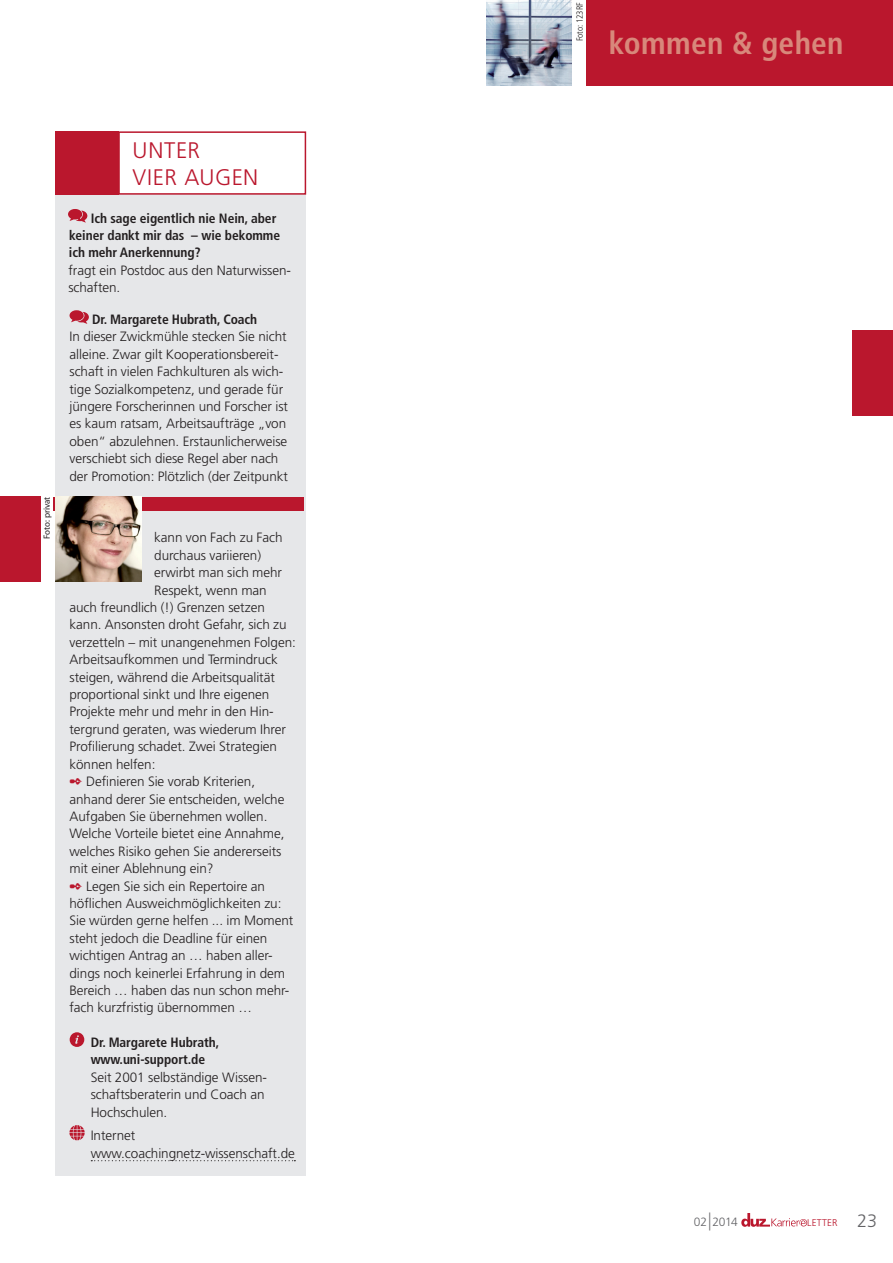
<style>
.page{position:relative;width:893px;height:1263px;background:#fff}
.page>*{position:absolute;margin:0;border:0;box-sizing:border-box;transform-origin:0 0}
.Unterrubrik{font:700 condensed 31.5px "Frutiger";letter-spacing:.01em;color:#d8887b}
.t1{font:300 22.5px/27px "Frutiger";color:#ba172d}
.Vorspann{font:300 18px "Frutiger";color:#636366}
.Textinfos_light{font:300 13.5px/17.4px "Frutiger";letter-spacing:-.005em;color:#231f20}
.Vorspann-2{font:700 condensed 13.5px/17.4px "Frutiger";letter-spacing:-.005em;color:#231f20}
.Textinfos{font:300 13.5px/17.4px "Frutiger";letter-spacing:-.005em;color:#231f20}
.t2{font:300 12px "Frutiger";letter-spacing:-.025em;color:#636366}
.t3{font:300 9.75px "Frutiger";letter-spacing:.02em;color:#ba172d}
.Bildautor{font:9px "Myriad Pro";color:#231f20}
.Bildautor-2{font:300 condensed 9px "Frutiger";color:#231f20}
.s1{font-weight:300;font-stretch:normal}
.s2{font-weight:700;font-stretch:condensed}
.s3{font-size:18px}
</style>
<div class="page">
<div style="left:853px;top:330px;width:40px;height:85px;background:#ba172d"></div>
<div style="left:0;top:496px;width:40px;height:85px;background:#ba172d"></div>
<div style="left:55px;top:183px;width:251px;height:992px;background:#e6e7e9"></div>
<svg style="left:68px;top:209px;width:19px;height:14px"></svg>
<div style="left:53px;top:497px;width:251px;height:13px;background:#ba172d"></div>
<svg style="left:70px;top:310px;width:19px;height:14px"></svg>
<svg style="left:91px;top:1160px;width:204px;height:1px"></svg>
<svg style="left:70px;top:1032px;width:14px;height:15px"></svg>
<svg style="left:69px;top:1125px;width:16px;height:15px"></svg>
<img style="left:55px;top:497px;width:86px;height:85px">
<div style="left:55px;top:131px;width:64px;height:64px;background:#ba172d"></div>
<div style="left:119px;top:132px;width:186px;height:62px;background:#fff"></div>
<div style="left:118px;top:131px;width:188px;height:64px;border:2px solid #ba172d"></div>
<div style="left:587px;top:0;width:306px;height:85px;background:#ba172d"></div>
<img style="left:487px;top:0;width:85px;height:85px">
<svg style="left:741px;top:1213px;width:66px;height:14px"></svg>
<p class="Bildautor" style="left:41px;top:539px;width:44px;rotate:-90deg">Foto: privat</p>
<p class="t1" style="left:133px;top:137px;width:30px">Unter vier</p>
<p class="t1" style="left:184px;top:164px;width:16px">augen</p>
<p class="Vorspann-2" style="left:68px;top:209px;width:224px;text-indent:22px">Ich sage eigentlich nie Nein, aber keiner dankt mir das – wie bekomme ich mehr Anerkennung?<br><span class="s1">fragt ein Postdoc aus den Naturwissen&shy;schaften.</span></p>
<p class="Textinfos_light" style="left:70px;top:311px;width:220px;text-indent:23px"><span class="s2">Dr. Margarete Hubrath, Coach<br></span>In dieser Zwickmühle stecken Sie nicht alleine. Zwar gilt Kooperationsbereit&shy;schaft in vielen Fachkulturen als wich&shy;tige Sozialkompetenz, und gerade für jüngere Forscherinnen und Forscher ist es kaum ratsam, Arbeitsaufträge „von oben“ abzulehnen. Erstaunlicherweise verschiebt sich diese Regel aber nach der Promotion: Plötzlich (der Zeitpunkt</p>
<p class="Textinfos_light" style="left:154px;top:529px;width:130px">kann von Fach zu Fach</p>
<p class="Textinfos_light" style="left:154px;top:547px;width:108px">durchaus variieren)</p>
<p class="Textinfos_light" style="left:154px;top:564px;width:129px">erwirbt man sich mehr</p>
<p class="Textinfos_light" style="left:154px;top:581px;width:114px">Respekt, wenn man</p>
<p class="Textinfos_light" style="left:70px;top:599px;width:197px">auch freundlich (!) Grenzen setzen</p>
<p class="Textinfos_light" style="left:70px;top:616px;width:219px">kann. Ansonsten droht Gefahr, sich zu</p>
<p class="Textinfos_light" style="left:70px;top:634px;width:228px">verzetteln – mit unangenehmen Folgen:</p>
<p class="Textinfos_light" style="left:70px;top:651px;width:210px">Arbeitsaufkommen und Termindruck</p>
<p class="Textinfos_light" style="left:70px;top:668px;width:207px">steigen, während die Arbeitsqualität</p>
<p class="Textinfos_light" style="left:70px;top:686px;width:201px">proportional sinkt und Ihre eigenen</p>
<p class="Textinfos_light" style="left:70px;top:703px;width:206px">Projekte mehr und mehr in den Hin-</p>
<p class="Textinfos_light" style="left:70px;top:721px;width:218px">tergrund geraten, was wiederum Ihrer</p>
<p class="Textinfos_light" style="left:70px;top:738px;width:209px">Profilierung schadet. Zwei Strategien</p>
<p class="Textinfos_light" style="left:70px;top:755px;width:87px">können helfen:</p>
<p class="Textinfos_light" style="left:70px;top:773px;width:216px;text-indent:17px">Definieren Sie vorab Kriterien, anhand derer Sie entscheiden, welche Aufgaben Sie übernehmen wollen.<br>Welche Vorteile bietet eine Annahme, welches Risiko gehen Sie andererseits mit einer Ablehnung ein?</p>
<p class="Textinfos_light" style="left:70px;top:877px;width:225px;text-indent:17px">Legen Sie sich ein Repertoire an höflichen Ausweichmöglichkeiten zu:<br>Sie würden gerne helfen ... im Moment steht jedoch die Deadline für einen wichtigen Antrag an … haben aller&shy;dings noch keinerlei Erfahrung in dem Bereich … haben das nun schon mehr&shy;fach kurzfristig übernommen …</p>
<p class="Textinfos_light" style="left:91px;top:1034px;width:178px"><span class="s2">Dr. Margarete Hubrath, www.uni-support.de<br></span>Seit 2001 selbständige Wissen&shy;schaftsberaterin und Coach an<br>Hochschulen.</p>
<p class="Textinfos" style="left:91px;top:1127px;width:206px">Internet www.coachingnetz-wissenschaft.de</p>
<p class="Bildautor-2" style="left:575px;top:41px;width:41px;rotate:-90deg">Foto: 123RF</p>
<p class="Unterrubrik" style="left:609px;top:25px;width:236px">kommen &amp; gehen</p>
<p class="t2" style="left:694px;top:1215px;width:46px">02<span class="s3">|</span> 2014</p>
<p class="t3" style="left:807px;top:1217px;width:32px">LETTER</p>
<p class="Vorspann" style="left:857px;top:1210px;width:22px">23</p>
</div>
